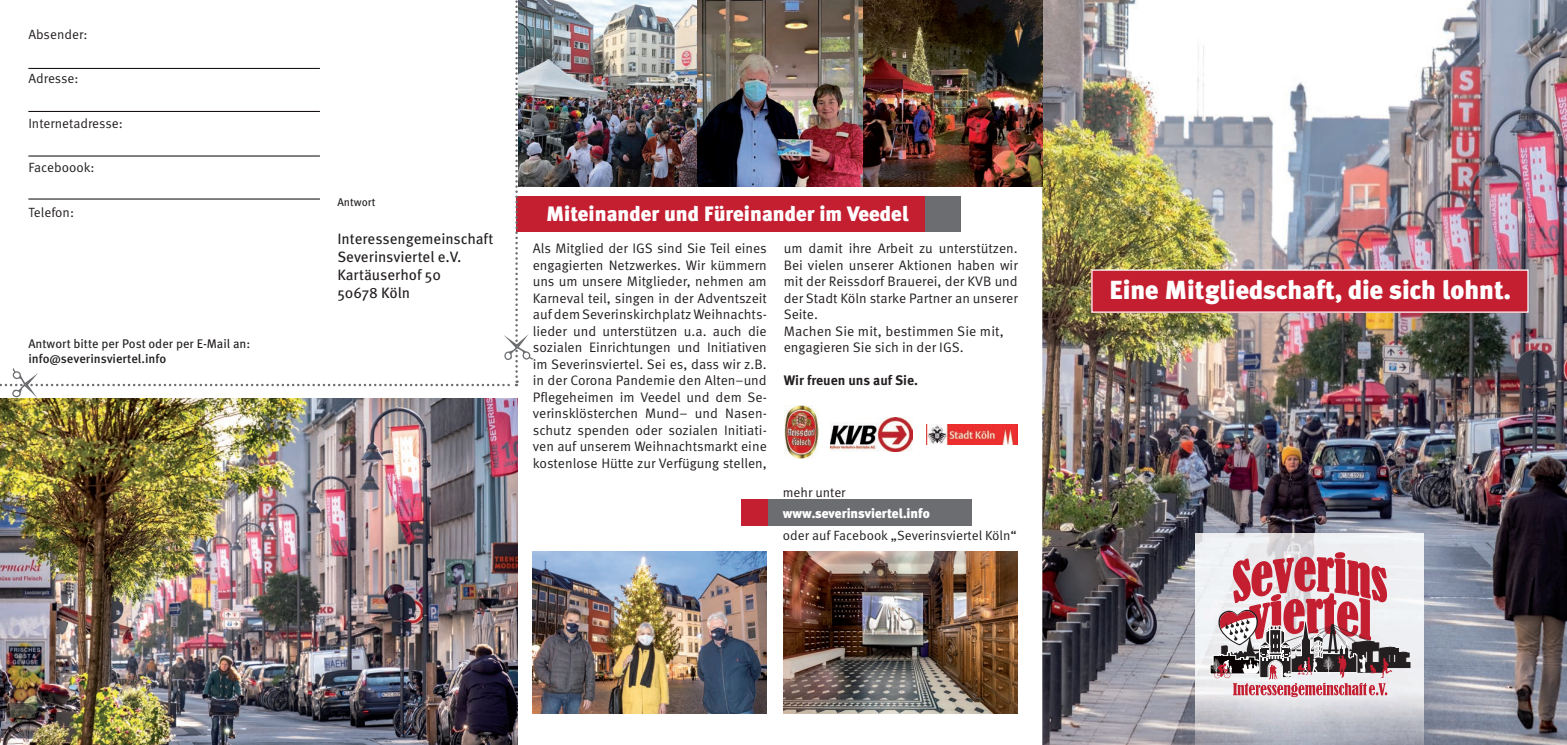
<style>
.page{position:relative;width:1567px;height:745px;background:#fff}
.page>*{position:absolute;margin:0;border:0;box-sizing:border-box;transform-origin:0 0}
.t1{font:900 26.12px "Meta Plus";color:#fff}
.t2{font:900 20.88px "Meta Plus";color:#fff}
.t3{font:15px/18px "Meta Pro";color:#231f20}
.t4{font:13.75px/16.5px "Meta Pro";color:#231f20;text-align:justify}
.t5{font:700 13.75px "Meta Pro";color:#231f20}
.t6{font:13.38px "Meta Pro";color:#231f20}
.t7{font:13.25px "Meta Pro";color:#231f20}
.t8{font:900 13.25px "Meta Plus";color:#fff}
.t9{font:12.5px "Meta Pro";color:#231f20}
.t10{font:500 12.5px "Meta Pro";color:#231f20}
.t11{font:11.25px "Meta Pro";color:#231f20}
</style>
<div class="page">
<img style="left:1042px;top:0;width:524px;height:744px">
<img style="left:1195px;top:533px;width:228px;height:211px">
<img style="left:0;top:398px;width:517px;height:346px">
<div style="left:1091px;top:270px;width:436px;height:42px;background:#c31f31"></div>
<img style="left:533px;top:0;width:509px;height:186px">
<div style="left:516px;top:196px;width:439px;height:35px;background:#c31f31"></div>
<div style="left:925px;top:196px;width:35px;height:35px;background:#6c6d70"></div>
<img style="left:533px;top:551px;width:233px;height:161px">
<div style="left:741px;top:499px;width:230px;height:26px;background:#6c6d70"></div>
<div style="left:741px;top:499px;width:26px;height:26px;background:#c31f31"></div>
<svg style="left:1209px;top:551px;width:200px;height:145px"></svg>
<svg style="left:0;top:0;width:533px;height:398px"></svg>
<img style="left:783px;top:551px;width:234px;height:161px">
<img style="left:784px;top:405px;width:34px;height:53px">
<img style="left:830px;top:417px;width:82px;height:34px">
<img style="left:926px;top:424px;width:91px;height:20px">
<p class="t6" style="left:28px;top:25px;width:61px">Absender:</p>
<p class="t6" style="left:28px;top:70px;width:52px">Adresse:</p>
<p class="t6" style="left:28px;top:114px;width:96px">Internetadresse:</p>
<p class="t6" style="left:28px;top:159px;width:68px">Faceboook:</p>
<p class="t6" style="left:28px;top:203px;width:47px">Telefon:</p>
<p class="t9" style="left:28px;top:335px;width:223px">Antwort bitte per Post oder per E-Mail an:</p>
<p class="t10" style="left:28px;top:350px;width:139px">info@severinsviertel.info</p>
<p class="t11" style="left:337px;top:195px;width:40px">Antwort</p>
<p class="t3" style="left:337px;top:230px;width:157px">Interessengemeinschaft<br>Severinsviertel e.V.<br>Kartäuserhof 50<br>50678 Köln</p>
<h2 class="t2" style="left:546px;top:201px;width:364px">Miteinander und Füreinander im Veedel</h2>
<p class="t4" style="left:533px;top:240px;width:236px">Als Mitglied der IGS sind Sie Teil eines engagierten Netzwerkes. Wir kümmern uns um unsere Mitglieder, nehmen am Karneval teil, singen in der Adventszeit auf dem Severinskirchplatz Weihnachts&shy;lieder und unterstützen u.a. auch die sozialen Einrichtungen und Initiativen im Severinsviertel. Sei es, dass wir z.B. in der Corona Pandemie den Alten–und Pflegeheimen im Veedel und dem Se&shy;verinsklösterchen Mund– und Nasen&shy;schutz spenden oder sozialen Initiati&shy;ven auf unserem Weihnachtsmarkt eine kostenlose Hütte zur Verfügung stellen,</p>
<p class="t4" style="left:783px;top:240px;width:235px;text-align:left">um damit ihre Arbeit zu unterstützen.<br>Bei vielen unserer Aktionen haben wir mit der Reissdorf Brauerei, der KVB und der Stadt Köln starke Partner an unserer<br>Seite.<br>Machen Sie mit, bestimmen Sie mit, engagieren Sie sich in der IGS.</p>
<p class="t5" style="left:783px;top:371px;width:136px">Wir freuen uns auf Sie.</p>
<p class="t7" style="left:782px;top:483px;width:64px">mehr unter</p>
<p class="t8" style="left:782px;top:505px;width:148px">www.severinsviertel.info</p>
<p class="t7" style="left:782px;top:526px;width:235px">oder auf Facebook „Severinsviertel Köln“</p>
<h1 class="t1" style="left:1108px;top:274px;width:403px">Eine Mitgliedschaft, die sich lohnt.</h1>
</div>
